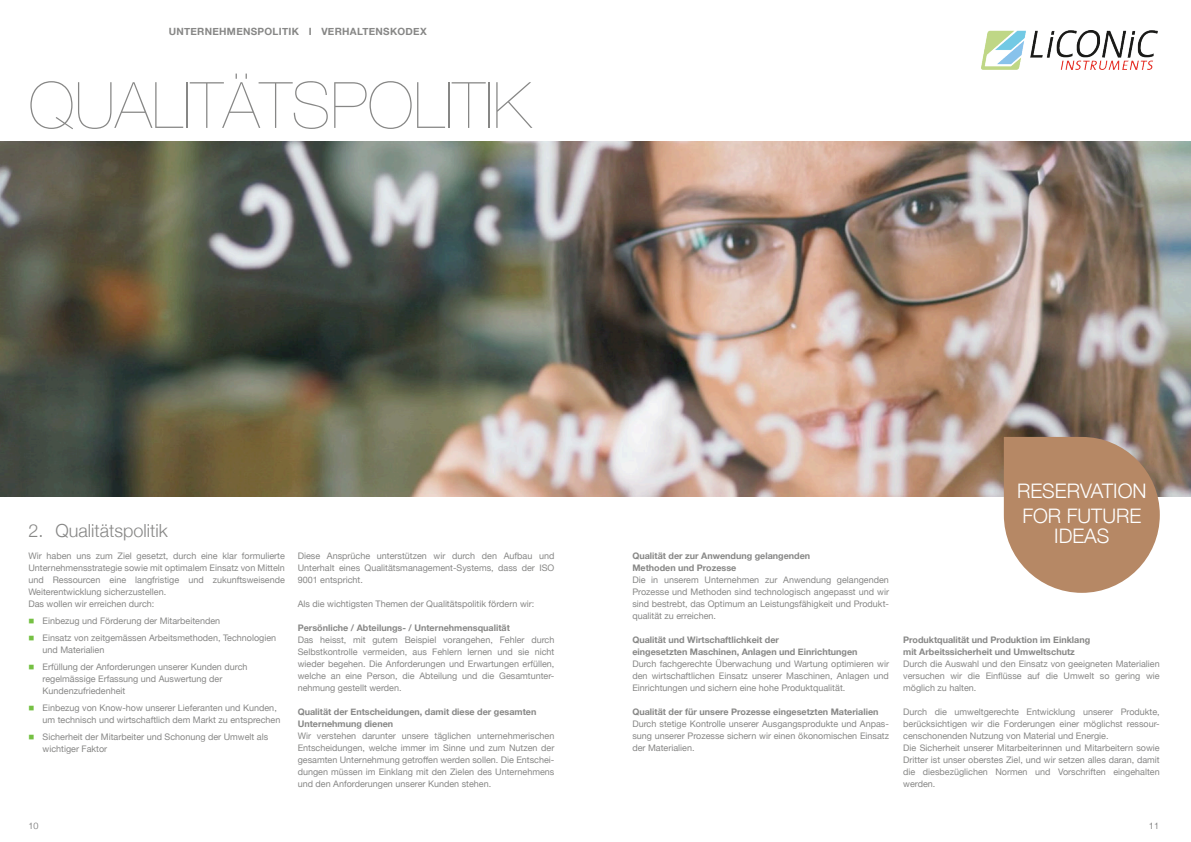
<style>
.page{position:relative;width:1191px;height:842px;background:#fff}
.page>*{position:absolute;margin:0;border:0;box-sizing:border-box;transform-origin:0 0}
.t1{font:200 64px "Helvetica Neue";color:#878786}
.t2{font:300 20px/24.9px "Helvetica Neue";color:#fff}
.t3{font:300 18px "Helvetica Neue";color:#878786}
.t4{font:700 10px "Helvetica Neue";letter-spacing:.03em;color:#878786}
.t5{font:9px/12px "Helvetica Neue";color:#878786;text-align:justify}
.t6{font:700 9px/12px "Helvetica Neue";color:#878786}
.t7{font:300 9px "Helvetica Neue";color:#666}
.s1{color:#75c043}
</style>
<div class="page">
<img style="left:0;top:142px;width:1191px;height:354px">
<img style="left:981px;top:30px;width:176px;height:39px">
<svg style="left:1003px;top:437px;width:156px;height:156px;background:#bc9577"></svg>
<p class="t4" style="left:169px;top:26px;width:259px">UNTERNEHMENSPOLITIK I VERHALTENSKODEX</p>
<h1 class="t1" style="left:28px;top:68px;width:504px">QUALITÄTSPOLITIK</h1>
<h3 class="t3" style="left:28px;top:520px;width:141px">2. Qualitätspolitik</h3>
<p class="t5" style="left:28px;top:550px;width:258px;text-align:left">Wir haben uns zum Ziel gesetzt, durch eine klar formulierte Unternehmensstrategie sowie mit optimalem Einsatz von Mitteln und Ressourcen eine langfristige und zukunftsweisende Weiterentwicklung sicherzustellen.<br>Das wollen wir erreichen durch:</p>
<p class="t5" style="left:28px;top:615px;width:193px"><span class="s1">■</span> Einbezug und Förderung der Mitarbeitenden</p>
<p class="t5" style="left:43px;top:632px;width:235px;text-indent:-14px"><span class="s1">■</span> Einsatz von zeitgemässen Arbeitsmethoden, Technologien und Materialien</p>
<p class="t5" style="left:43px;top:661px;width:206px;text-align:left;text-indent:-14px"><span class="s1">■</span> Erfüllung der Anforderungen unserer Kunden durch regelmässige Erfassung und Auswertung der<br>Kundenzufriedenheit</p>
<p class="t5" style="left:43px;top:702px;width:239px;text-indent:-14px"><span class="s1">■</span> Einbezug von Know-how unserer Lieferanten und Kunden, um technisch und wirtschaftlich dem Markt zu entsprechen</p>
<p class="t5" style="left:43px;top:731px;width:227px;text-indent:-14px"><span class="s1">■</span> Sicherheit der Mitarbeiter und Schonung der Umwelt als wichtiger Faktor</p>
<p class="t5" style="left:298px;top:550px;width:258px">Diese Ansprüche unterstützen wir durch den Aufbau und Unterhalt eines Qualitätsmanagement-Systems, dass der ISO 9001 entspricht.</p>
<p class="t5" style="left:298px;top:598px;width:238px">Als die wichtigsten Themen der Qualitätspolitik fördern wir:</p>
<p class="t6" style="left:298px;top:622px;width:214px">Persönliche / Abteilungs- / Unternehmensqualität</p>
<p class="t5" style="left:298px;top:634px;width:258px">Das heisst, mit gutem Beispiel vorangehen, Fehler durch Selbstkontrolle vermeiden, aus Fehlern lernen und sie nicht wieder begehen. Die Anforderungen und Erwartungen erfüllen, welche an eine Person, die Abteilung und die Gesamtunter&shy;nehmung gestellt werden.</p>
<p class="t6" style="left:298px;top:706px;width:240px">Qualität der Entscheidungen, damit diese der gesamten<br>Unternehmung dienen</p>
<p class="t5" style="left:298px;top:730px;width:258px">Wir verstehen darunter unsere täglichen unternehmerischen Entscheidungen, welche immer im Sinne und zum Nutzen der gesamten Unternehmung getroffen werden sollen. Die Entschei&shy;dungen müssen im Einklang mit den Zielen des Unternehmens und den Anforderungen unserer Kunden stehen.</p>
<p class="t6" style="left:632px;top:550px;width:179px">Qualität der zur Anwendung gelangenden<br>Methoden und Prozesse</p>
<p class="t5" style="left:632px;top:574px;width:258px">Die in unserem Unternehmen zur Anwendung gelangenden Prozesse und Methoden sind technologisch angepasst und wir sind bestrebt, das Optimum an Leistungsfähigkeit und Produkt&shy;qualität zu erreichen.</p>
<p class="t6" style="left:632px;top:634px;width:227px">Qualität und Wirtschaftlichkeit der<br>eingesetzten Maschinen, Anlagen und Einrichtungen</p>
<p class="t5" style="left:632px;top:658px;width:258px">Durch fachgerechte Überwachung und Wartung optimieren wir den wirtschaftlichen Einsatz unserer Maschinen, Anlagen und Einrichtungen und sichern eine hohe Produktqualität.</p>
<p class="t6" style="left:632px;top:706px;width:248px">Qualität der für unsere Prozesse eingesetzten Materialien</p>
<p class="t5" style="left:632px;top:718px;width:258px">Durch stetige Kontrolle unserer Ausgangsprodukte und Anpas&shy;sung unserer Prozesse sichern wir einen ökonomischen Einsatz der Materialien.</p>
<h2 class="t2" style="left:1017px;top:478px;width:131px">RESERVATION<br>FOR FUTURE</h2>
<h2 class="t2" style="left:1054px;top:523px;width:57px">IDEAS</h2>
<p class="t6" style="left:903px;top:633px;width:188px">Produktqualität und Produktion im Einklang mit Arbeitssicherheit und Umweltschutz</p>
<p class="t5" style="left:903px;top:657px;width:258px">Durch die Auswahl und den Einsatz von geeigneten Materialien versuchen wir die Einflüsse auf die Umwelt so gering wie möglich zu halten.</p>
<p class="t5" style="left:903px;top:705px;width:258px;text-align:left">Durch die umweltgerechte Entwicklung unserer Produkte, berücksichtigen wir die Forderungen einer möglichst ressour&shy;censchonenden Nutzung von Material und Energie.<br>Die Sicherheit unserer Mitarbeiterinnen und Mitarbeitern sowie Dritter ist unser oberstes Ziel, und wir setzen alles daran, damit die diesbezüglichen Normen und Vorschriften eingehalten werden.</p>
<p class="t7" style="left:28px;top:820px;width:12px">10</p>
<p class="t7" style="left:1148px;top:820px;width:12px">11</p>
</div>
